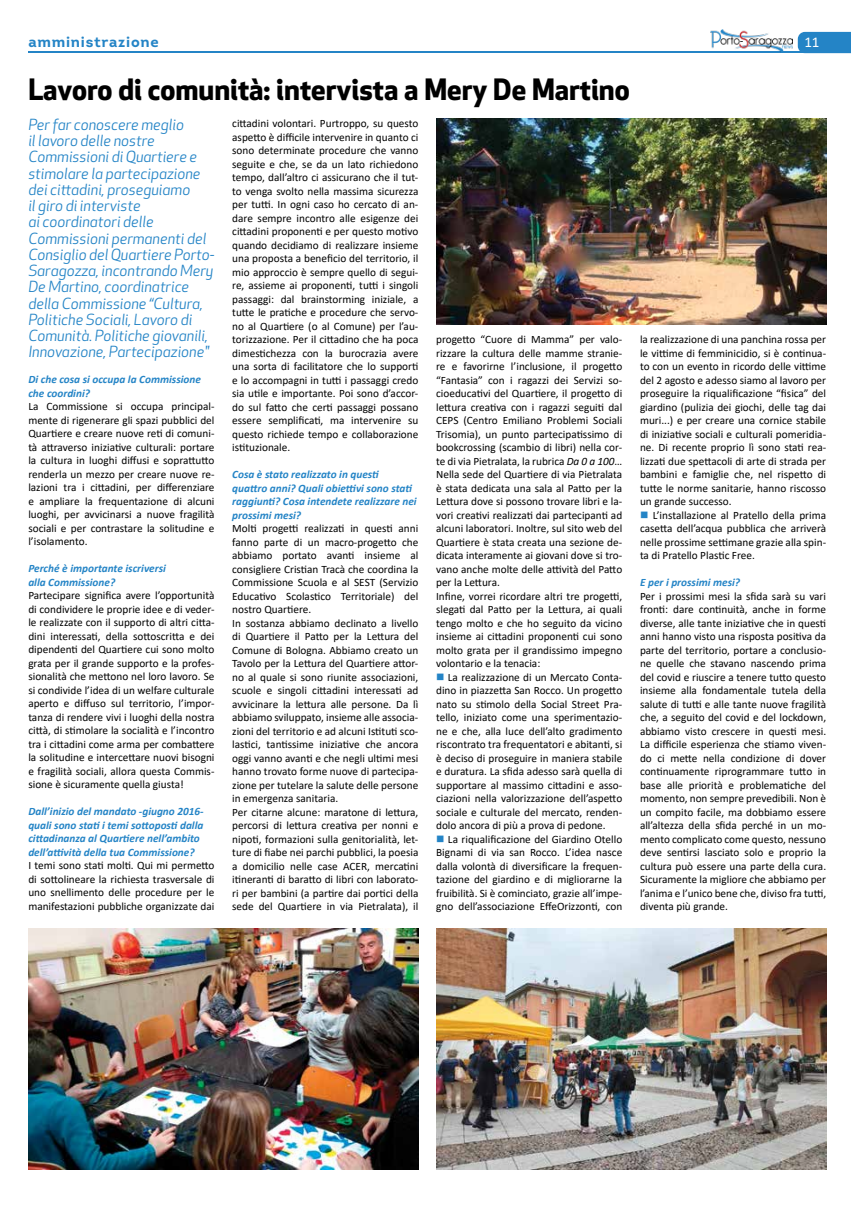
<style>
.page{position:relative;width:851px;height:1205px;background:#fff}
.page>*{position:absolute;margin:0;border:0;box-sizing:border-box;transform-origin:0 0}
.t1{font:700 28.75px "Apex New";color:#000}
.t2{font:italic 15px/16.2px "Apex New";color:#2484c6}
.t3{font:700 15px "Intro";letter-spacing:.05em;color:#2484c6}
.t4{font:15px "Calibri";color:#fff}
.t5{font:11.25px/13.5px "Calibri";color:#000;text-align:justify}
.t6{font:italic 700 11.25px/13.5px "Calibri";color:#2484c6}
.s1{font-style:italic}
.s2{color:#2484c6}
</style>
<div class="page">
<svg style="left:797px;top:32px;width:53px;height:21px"></svg>
<hr style="left:28px;top:51px;width:798px;height:2px;background:#2484c6">
<img style="left:710px;top:29px;width:82px;height:23px">
<img style="left:436px;top:119px;width:390px;height:205px">
<img style="left:28px;top:928px;width:390px;height:241px">
<img style="left:436px;top:928px;width:390px;height:241px">
<h2 class="t3" style="left:28px;top:32px;width:132px">amministrazione</h2>
<h2 class="t4" style="left:804px;top:31px;width:17px">11</h2>
<h1 class="t1" style="left:28px;top:68px;width:602px">Lavoro di comunità: intervista a Mery De Martino</h1>
<p class="t5" style="left:232px;top:116px;width:188px">cittadini volontari. Purtroppo, su questo aspetto è difficile intervenire in quanto ci sono determinate procedure che vanno seguite e che, se da un lato richiedono tempo, dall’altro ci assicurano che il tut&shy;to venga svolto nella massima sicurezza per tutti. In ogni caso ho cercato di an&shy;dare sempre incontro alle esigenze dei cittadini proponenti e per questo motivo quando decidiamo di realizzare insieme una proposta a beneficio del territorio, il mio approccio è sempre quello di segui&shy;re, assieme ai proponenti, tutti i singoli passaggi: dal brainstorming iniziale, a tutte le pratiche e procedure che servo&shy;no al Quartiere (o al Comune) per l’au&shy;torizzazione. Per il cittadino che ha poca dimestichezza con la burocrazia avere una sorta di facilitatore che lo supporti e lo accompagni in tutti i passaggi credo sia utile e importante. Poi sono d’accor&shy;do sul fatto che certi passaggi possano essere semplificati, ma intervenire su questo richiede tempo e collaborazione istituzionale.</p>
<p class="t6" style="left:232px;top:467px;width:186px">Cosa è stato realizzato in questi quattro anni? Quali obiettivi sono stati raggiunti? Cosa intendete realizzare nei prossimi mesi?</p>
<p class="t5" style="left:232px;top:521px;width:188px;text-align:left">Molti progetti realizzati in questi anni fanno parte di un macro-progetto che abbiamo portato avanti insieme al consigliere Cristian Tracà che coordina la Commissione Scuola e al SEST (Servizio Educativo Scolastico Territoriale) del nostro Quartiere.<br>In sostanza abbiamo declinato a livello di Quartiere il Patto per la Lettura del Comune di Bologna. Abbiamo creato un Tavolo per la Lettura del Quartiere attor&shy;no al quale si sono riunite associazioni, scuole e singoli cittadini interessati ad avvicinare la lettura alle persone. Da lì abbiamo sviluppato, insieme alle associa&shy;zioni del territorio e ad alcuni Istituti sco&shy;lastici, tantissime iniziative che ancora oggi vanno avanti e che negli ultimi mesi hanno trovato forme nuove di partecipa&shy;zione per tutelare la salute delle persone in emergenza sanitaria.<br>Per citarne alcune: maratone di lettura, percorsi di lettura creativa per nonni e nipoti, formazioni sulla genitorialità, let&shy;ture di fiabe nei parchi pubblici, la poesia a domicilio nelle case ACER, mercatini itineranti di baratto di libri con laborato&shy;ri per bambini (a partire dai portici della sede del Quartiere in via Pietralata), il</p>
<p class="t2" style="left:28px;top:116px;width:188px">Per far conoscere meglio<br>il lavoro delle nostre<br>Commissioni di Quartiere e stimolare la partecipazione dei cittadini, proseguiamo<br>il giro di interviste<br>ai coordinatori delle<br>Commissioni permanenti del<br>Consiglio del Quartiere Porto-<br>Saragozza, incontrando Mery<br>De Martino, coordinatrice della Commissione “Cultura,<br>Politiche Sociali, Lavoro di<br>Comunità. Politiche giovanili,<br>Innovazione, Partecipazione"</p>
<p class="t5" style="left:436px;top:333px;width:188px;text-align:left">progetto “Cuore di Mamma” per valo&shy;rizzare la cultura delle mamme stranie&shy;re e favorirne l’inclusione, il progetto “Fantasia” con i ragazzi dei Servizi so&shy;cioeducativi del Quartiere, il progetto di lettura creativa con i ragazzi seguiti dal CEPS (Centro Emiliano Problemi Sociali Trisomia), un punto partecipatissimo di bookcrossing (scambio di libri) nella cor&shy;te di via Pietralata, la rubrica <span class="s1">Da 0 a 100</span>… Nella sede del Quartiere di via Pietralata è stata dedicata una sala al Patto per la Lettura dove si possono trovare libri e la&shy;vori creativi realizzati dai partecipanti ad alcuni laboratori. Inoltre, sul sito web del Quartiere è stata creata una sezione de&shy;dicata interamente ai giovani dove si tro&shy;vano anche molte delle attività del Patto per la Lettura.<br>Infine, vorrei ricordare altri tre progetti, slegati dal Patto per la Lettura, ai quali tengo molto e che ho seguito da vicino insieme ai cittadini proponenti cui sono molto grata per il grandissimo impegno volontario e la tenacia:</p>
<p class="t5" style="left:436px;top:670px;width:188px"><span class="s2">■</span> La realizzazione di un Mercato Conta&shy;dino in piazzetta San Rocco. Un progetto nato su stimolo della Social Street Pra&shy;tello, iniziato come una sperimentazio&shy;ne e che, alla luce dell’alto gradimento riscontrato tra frequentatori e abitanti, si è deciso di proseguire in maniera stabile e duratura. La sfida adesso sarà quella di supportare al massimo cittadini e asso&shy;ciazioni nella valorizzazione dell’aspetto sociale e culturale del mercato, renden&shy;dolo ancora di più a prova di pedone.</p>
<p class="t5" style="left:436px;top:832px;width:188px"><span class="s2">■</span> La riqualificazione del Giardino Otello Bignami di via san Rocco. L’idea nasce dalla volontà di diversificare la frequen&shy;tazione del giardino e di migliorarne la fruibilità. Si è cominciato, grazie all’impe&shy;gno dell’associazione EffeOrizzonti, con</p>
<p class="t6" style="left:28px;top:372px;width:174px">Di che cosa si occupa la Commissione che coordini?</p>
<p class="t5" style="left:28px;top:399px;width:188px">La Commissione si occupa principal&shy;mente di rigenerare gli spazi pubblici del Quartiere e creare nuove reti di comuni&shy;tà attraverso iniziative culturali: portare la cultura in luoghi diffusi e soprattutto renderla un mezzo per creare nuove re&shy;lazioni tra i cittadini, per differenziare e ampliare la frequentazione di alcuni luoghi, per avvicinarsi a nuove fragilità sociali e per contrastare la solitudine e l’isolamento.</p>
<p class="t6" style="left:28px;top:561px;width:139px">Perché è importante iscriversi alla Commissione?</p>
<p class="t5" style="left:28px;top:588px;width:188px">Partecipare significa avere l’opportunità di condividere le proprie idee e di veder&shy;le realizzate con il supporto di altri citta&shy;dini interessati, della sottoscritta e dei dipendenti del Quartiere cui sono molto grata per il grande supporto e la profes&shy;sionalità che mettono nel loro lavoro. Se si condivide l’idea di un welfare culturale aperto e diffuso sul territorio, l’impor&shy;tanza di rendere vivi i luoghi della nostra città, di stimolare la socialità e l’incontro tra i cittadini come arma per combattere la solitudine e intercettare nuovi bisogni e fragilità sociali, allora questa Commis&shy;sione è sicuramente quella giusta!</p>
<p class="t6" style="left:28px;top:804px;width:177px">Dall’inizio del mandato -giugno 2016- quali sono stati i temi sottoposti dalla cittadinanza al Quartiere nell’ambito dell’attività della tua Commissione?</p>
<p class="t5" style="left:28px;top:858px;width:188px">I temi sono stati molti. Qui mi permetto di sottolineare la richiesta trasversale di uno snellimento delle procedure per le manifestazioni pubbliche organizzate dai</p>
<p class="t5" style="left:640px;top:333px;width:188px">la realizzazione di una panchina rossa per le vittime di femminicidio, si è continua&shy;to con un evento in ricordo delle vittime del 2 agosto e adesso siamo al lavoro per proseguire la riqualificazione “fisica” del giardino (pulizia dei giochi, delle tag dai muri...) e per creare una cornice stabile di iniziative sociali e culturali pomeridia&shy;ne. Di recente proprio lì sono stati rea&shy;lizzati due spettacoli di arte di strada per bambini e famiglie che, nel rispetto di tutte le norme sanitarie, hanno riscosso un grande successo.</p>
<p class="t5" style="left:640px;top:508px;width:188px"><span class="s2">■</span> L’installazione al Pratello della prima casetta dell’acqua pubblica che arriverà nelle prossime settimane grazie alla spin&shy;ta di Pratello Plastic Free.</p>
<p class="t6" style="left:640px;top:575px;width:102px">E per i prossimi mesi?</p>
<p class="t5" style="left:640px;top:589px;width:188px">Per i prossimi mesi la sfida sarà su vari fronti: dare continuità, anche in forme diverse, alle tante iniziative che in questi anni hanno visto una risposta positiva da parte del territorio, portare a conclusio&shy;ne quelle che stavano nascendo prima del covid e riuscire a tenere tutto questo insieme alla fondamentale tutela della salute di tutti e alle tante nuove fragilità che, a seguito del covid e del lockdown, abbiamo visto crescere in questi mesi.<br>La difficile esperienza che stiamo viven&shy;do ci mette nella condizione di dover continuamente riprogrammare tutto in base alle priorità e problematiche del momento, non sempre prevedibili. Non è un compito facile, ma dobbiamo essere all’altezza della sfida perché in un mo&shy;mento complicato come questo, nessuno deve sentirsi lasciato solo e proprio la cultura può essere una parte della cura.<br>Sicuramente la migliore che abbiamo per l’anima e l’unico bene che, diviso fra tutti, diventa più grande.</p>
</div>
